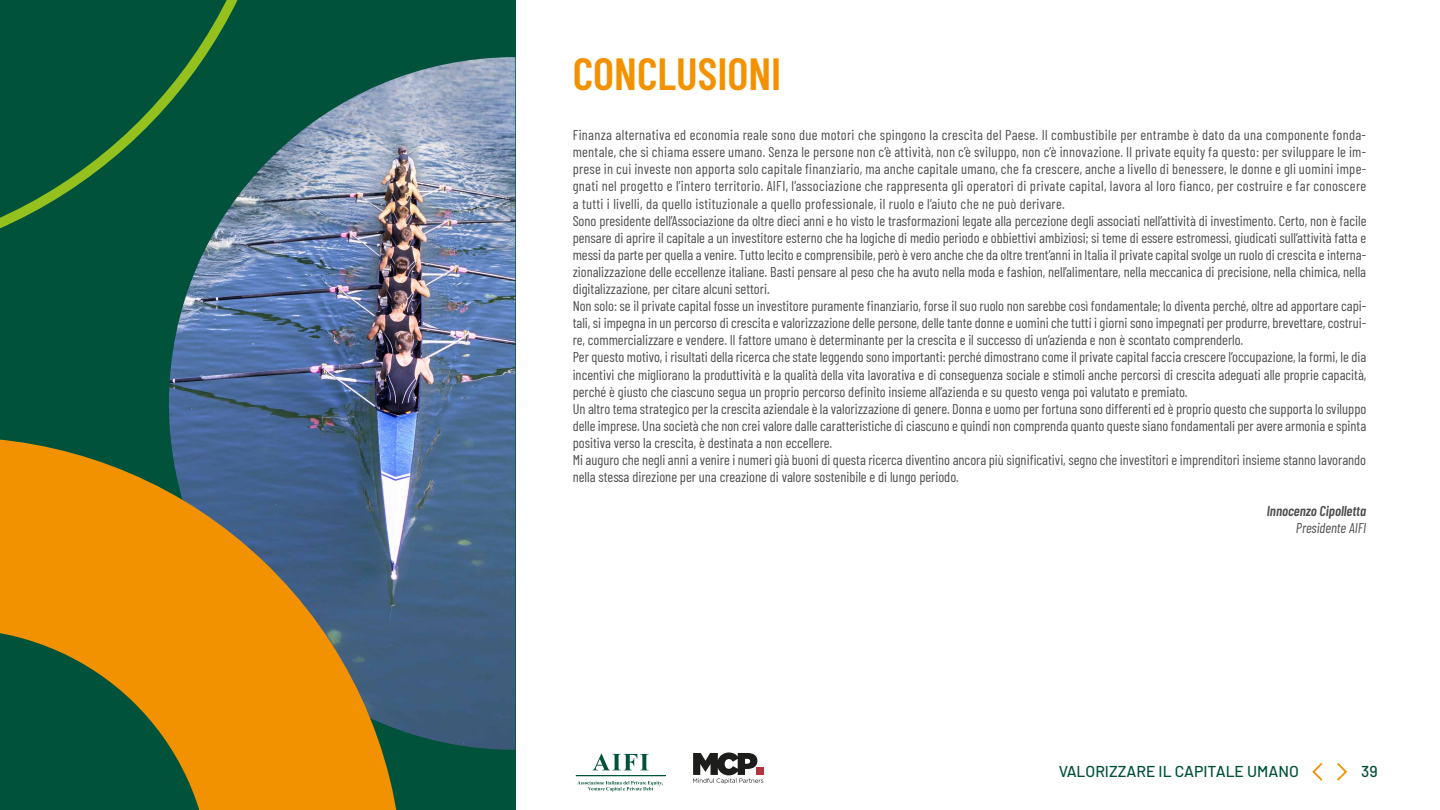
<style>
.page{position:relative;width:1440px;height:810px;background:#fff}
.page>*{position:absolute;margin:0;border:0;box-sizing:border-box;transform-origin:0 0}
.t1{font:600 45px "Barlow Condensed";color:#f39200}
.t2{font:500 15.75px "Barlow";color:#01523b}
.t3{font:14.25px/17.1px "Barlow Condensed";color:#4e4e4d}
.t4{font:italic 600 14.25px "Barlow Condensed";color:#4e4e4d}
.t5{font:italic 14.25px "Barlow Condensed";color:#4e4e4d}
</style>
<div class="page">
<div style="left:0;top:0;width:515px;height:810px;background:#01523b"></div>
<svg style="left:0;top:0;width:238px;height:229px"></svg>
<img style="left:169px;top:57px;width:346px;height:693px">
<svg style="left:0;top:438px;width:402px;height:372px;fill:#f39200"></svg>
<svg style="left:1312px;top:763px;width:11px;height:18px"></svg>
<svg style="left:1337px;top:763px;width:10px;height:18px"></svg>
<div style="left:757px;top:768px;width:7px;height:7px;background:#b2343e"></div>
<svg style="left:693px;top:753px;width:70px;height:31px"></svg>
<svg style="left:593px;top:754px;width:56px;height:16px"></svg>
<hr style="left:576px;top:776px;width:90px;height:1px;background:#01523b">
<svg style="left:577px;top:781px;width:86px;height:10px"></svg>
<h1 class="t1" style="left:573px;top:42px;width:210px">CONCLUSIONI</h1>
<p class="t3" style="left:573px;top:125px;width:795px">Finanza alternativa ed economia reale sono due motori che spingono la crescita del Paese. Il combustibile per entrambe è dato da una componente fonda&shy;mentale, che si chiama essere umano. Senza le persone non c’è attività, non c’è sviluppo, non c’è innovazione. Il private equity fa questo: per sviluppare le im&shy;prese in cui investe non apporta solo capitale finanziario, ma anche capitale umano, che fa crescere, anche a livello di benessere, le donne e gli uomini impe&shy;gnati nel progetto e l’intero territorio. AIFI, l’associazione che rappresenta gli operatori di private capital, lavora al loro fianco, per costruire e far conoscere a tutti i livelli, da quello istituzionale a quello professionale, il ruolo e l’aiuto che ne può derivare.<br>Sono presidente dell’Associazione da oltre dieci anni e ho visto le trasformazioni legate alla percezione degli associati nell’attività di investimento. Certo, non è facile pensare di aprire il capitale a un investitore esterno che ha logiche di medio periodo e obbiettivi ambiziosi; si teme di essere estromessi, giudicati sull’attività fatta e messi da parte per quella a venire. Tutto lecito e comprensibile, però è vero anche che da oltre trent’anni in Italia il private capital svolge un ruolo di crescita e interna&shy;zionalizzazione delle eccellenze italiane. Basti pensare al peso che ha avuto nella moda e fashion, nell’alimentare, nella meccanica di precisione, nella chimica, nella digitalizzazione, per citare alcuni settori.<br>Non solo: se il private capital fosse un investitore puramente finanziario, forse il suo ruolo non sarebbe così fondamentale; lo diventa perché, oltre ad apportare capi&shy;tali, si impegna in un percorso di crescita e valorizzazione delle persone, delle tante donne e uomini che tutti i giorni sono impegnati per produrre, brevettare, costrui&shy;re, commercializzare e vendere. Il fattore umano è determinante per la crescita e il successo di un’azienda e non è scontato comprenderlo.<br>Per questo motivo, i risultati della ricerca che state leggendo sono importanti: perché dimostrano come il private capital faccia crescere l’occupazione, la formi, le dia incentivi che migliorano la produttività e la qualità della vita lavorativa e di conseguenza sociale e stimoli anche percorsi di crescita adeguati alle proprie capacità, perché è giusto che ciascuno segua un proprio percorso definito insieme all’azienda e su questo venga poi valutato e premiato.<br>Un altro tema strategico per la crescita aziendale è la valorizzazione di genere. Donna e uomo per fortuna sono differenti ed è proprio questo che supporta lo sviluppo delle imprese. Una società che non crei valore dalle caratteristiche di ciascuno e quindi non comprenda quanto queste siano fondamentali per avere armonia e spinta positiva verso la crescita, è destinata a non eccellere.<br>Mi auguro che negli anni a venire i numeri già buoni di questa ricerca diventino ancora più significativi, segno che investitori e imprenditori insieme stanno lavorando nella stessa direzione per una creazione di valore sostenibile e di lungo periodo.</p>
<p class="t4" style="left:1267px;top:500px;width:101px">Innocenzo Cipolletta</p>
<p class="t5" style="left:1296px;top:518px;width:72px">Presidente AIFI</p>
<p class="t2" style="left:1059px;top:760px;width:242px">VALORIZZARE IL CAPITALE UMANO</p>
<p class="t2" style="left:1361px;top:760px;width:18px">39</p>
</div>
